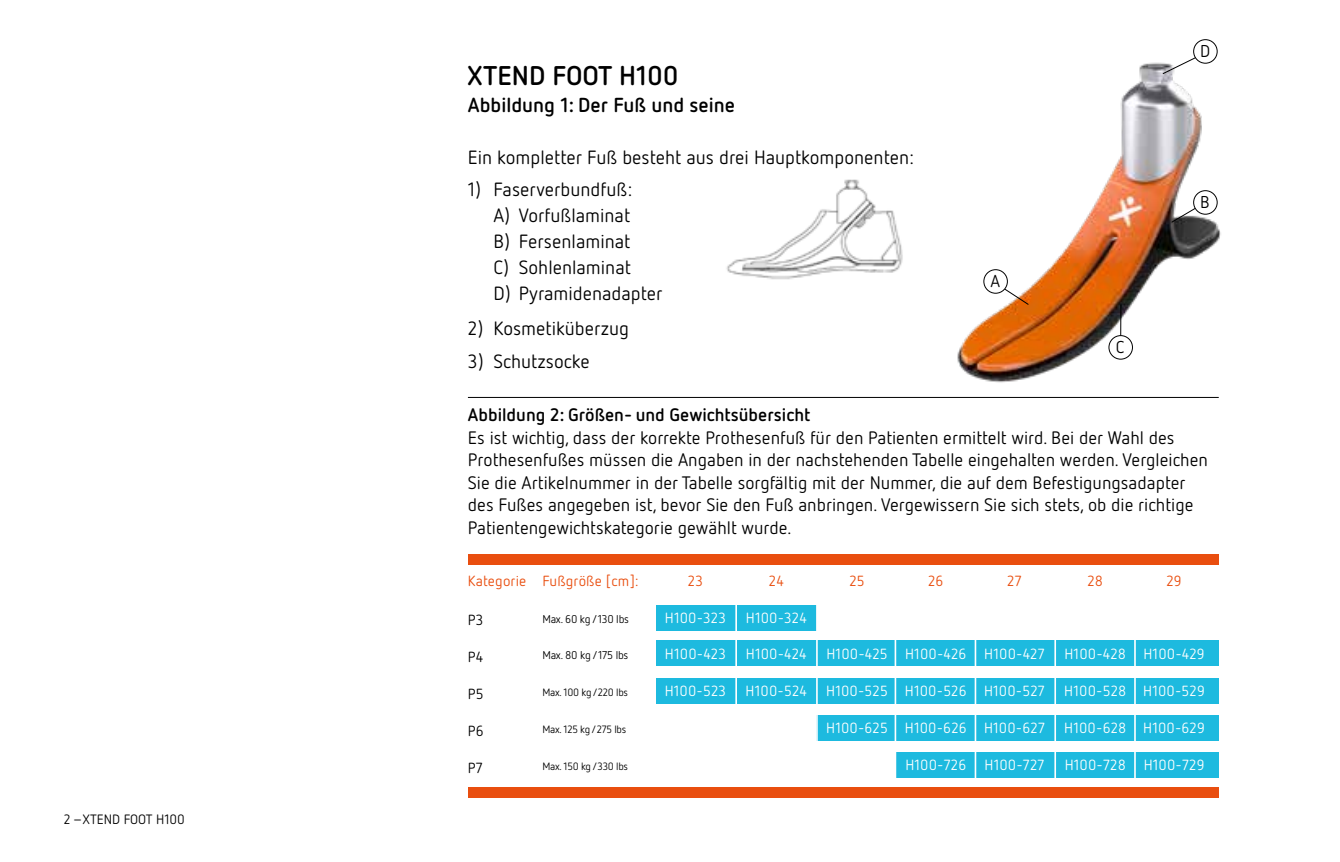
<style>
.page{position:relative;width:1340px;height:862px;background:#fff}
.page>*{position:absolute;margin:0;border:0;box-sizing:border-box;transform-origin:0 0}
.t1{font:700 27px "Netto OT";color:#000}
.t2{font:700 20.25px "Netto OT";color:#000}
.t3{font:19.12px/25.9px "Netto OT";color:#000}
.t4{font:18px/22.5px "Netto OT";color:#000}
.t5{font:700 18px "Netto OT";color:#000}
.t6{font:17.1px "Netto OT";color:#000}
.t7{font:14.62px "Netto OT";letter-spacing:.01em;color:#fff}
.t8{font:14.62px "Netto OT";letter-spacing:.01em;color:#e94e0f}
.t9{font:14.62px "Netto OT";letter-spacing:.01em;color:#000}
.t10{font:13.5px "Netto OT";color:#000}
.t11{font:11.25px "Netto OT";letter-spacing:-.02em;color:#000}
.t12{font:10.58px "Netto OT";letter-spacing:-.025em;color:#000}
</style>
<div class="page">
<img style="left:865px;top:56px;width:356px;height:342px">
<img style="left:726px;top:124px;width:281px;height:217px">
<hr style="left:1120px;top:304px;width:1px;height:31px;background:#000">
<div style="left:1108px;top:335px;width:24px;height:24px;background:#fff;border-radius:50%"></div>
<div style="left:1108px;top:335px;width:24px;height:24px;border:1px solid #000;border-radius:50%"></div>
<svg style="left:1170px;top:207px;width:26px;height:16px"></svg>
<div style="left:1193px;top:190px;width:24px;height:24px;background:#fff;border-radius:50%"></div>
<div style="left:1193px;top:190px;width:24px;height:24px;border:1px solid #000;border-radius:50%"></div>
<svg style="left:1162px;top:57px;width:35px;height:17px"></svg>
<div style="left:1193px;top:40px;width:24px;height:23px;background:#fff;border-radius:50%"></div>
<div style="left:1193px;top:39px;width:24px;height:24px;border:1px solid #000;border-radius:50%"></div>
<svg style="left:1003px;top:288px;width:26px;height:17px"></svg>
<div style="left:983px;top:269px;width:24px;height:24px;background:#fff;border-radius:50%"></div>
<div style="left:983px;top:269px;width:24px;height:24px;border:1px solid #000;border-radius:50%"></div>
<div style="left:895px;top:752px;width:323px;height:25px;background:#1dbadf"></div>
<div style="left:468px;top:554px;width:750px;height:10px;background:#e94e0f"></div>
<div style="left:468px;top:787px;width:750px;height:10px;background:#e94e0f"></div>
<div style="left:656px;top:605px;width:160px;height:25px;background:#1dbadf"></div>
<div style="left:656px;top:640px;width:562px;height:25px;background:#1dbadf"></div>
<div style="left:656px;top:677px;width:562px;height:26px;background:#1dbadf"></div>
<div style="left:816px;top:714px;width:402px;height:26px;background:#1dbadf"></div>
<hr style="left:735px;top:574px;width:2px;height:206px;background:#fff">
<hr style="left:816px;top:574px;width:1px;height:206px;background:#fff">
<hr style="left:894px;top:574px;width:2px;height:206px;background:#fff">
<hr style="left:974px;top:574px;width:2px;height:206px;background:#fff">
<hr style="left:1054px;top:574px;width:2px;height:206px;background:#fff">
<hr style="left:1134px;top:574px;width:1px;height:206px;background:#fff">
<hr style="left:468px;top:397px;width:750px;height:1px;background:#000">
<p class="t10" style="left:64px;top:810px;width:123px">2 –XTEND FOOT H100</p>
<p class="t6" style="left:1199px;top:41px;width:12px">D</p>
<h1 class="t1" style="left:468px;top:58px;width:212px">XTEND FOOT H100</h1>
<p class="t2" style="left:468px;top:92px;width:269px">Abbildung 1: Der Fuß und seine</p>
<p class="t3" style="left:468px;top:144px;width:447px">Ein kompletter Fuß besteht aus drei Hauptkomponenten:</p>
<p class="t3" style="left:493px;top:176px;width:171px;text-indent:-26px">1) Faserverbundfuß:<br>A) Vorfußlaminat<br>B) Fersenlaminat<br>C) Sohlenlaminat<br>D) Pyramidenadapter</p>
<p class="t3" style="left:468px;top:315px;width:163px">2) Kosmetiküberzug</p>
<p class="t3" style="left:468px;top:347px;width:123px">3) Schutzsocke</p>
<p class="t5" style="left:468px;top:403px;width:344px">Abbildung 2: Größen- und Gewichtsübersicht</p>
<p class="t4" style="left:468px;top:426px;width:741px">Es ist wichtig, dass der korrekte Prothesenfuß für den Patienten ermittelt wird. Bei der Wahl des Prothesenfußes müssen die Angaben in der nachstehenden Tabelle eingehalten werden. Vergleichen Sie die Artikelnummer in der Tabelle sorgfältig mit der Nummer, die auf dem Befestigungsadapter des Fußes angegeben ist, bevor Sie den Fuß anbringen. Vergewissern Sie sich stets, ob die richtige Patientengewichtskategorie gewählt wurde.</p>
<p class="t8" style="left:542px;top:571px;width:98px">Fußgröße [cm]:</p>
<p class="t8" style="left:688px;top:571px;width:17px">23</p>
<p class="t8" style="left:768px;top:571px;width:16px">24</p>
<p class="t8" style="left:849px;top:571px;width:17px">25</p>
<p class="t8" style="left:928px;top:571px;width:17px">26</p>
<p class="t8" style="left:1007px;top:571px;width:16px">27</p>
<p class="t8" style="left:1087px;top:571px;width:17px">28</p>
<p class="t8" style="left:1166px;top:571px;width:17px">29</p>
<p class="t11" style="left:542px;top:611px;width:88px">Max. 60 kg /130 lbs</p>
<p class="t7" style="left:665px;top:608px;width:63px">H100-323</p>
<p class="t7" style="left:746px;top:608px;width:62px">H100-324</p>
<p class="t11" style="left:542px;top:648px;width:88px">Max. 80 kg /175 lbs</p>
<p class="t7" style="left:665px;top:645px;width:62px">H100-423</p>
<p class="t7" style="left:746px;top:645px;width:62px">H100-424</p>
<p class="t7" style="left:826px;top:645px;width:220px">H100-425 H100-426 H100-427</p>
<p class="t7" style="left:1064px;top:645px;width:142px">H100-428 H100-429</p>
<p class="t12" style="left:542px;top:685px;width:87px">Max. 100 kg /220 lbs</p>
<p class="t7" style="left:664px;top:681px;width:63px">H100-523</p>
<p class="t7" style="left:745px;top:681px;width:63px">H100-524</p>
<p class="t7" style="left:826px;top:681px;width:220px">H100-525 H100-526 H100-527</p>
<p class="t7" style="left:1064px;top:681px;width:142px">H100-528 H100-529</p>
<p class="t12" style="left:542px;top:722px;width:85px">Max. 125 kg /275 lbs</p>
<p class="t7" style="left:826px;top:718px;width:220px">H100-625 H100-626 H100-627</p>
<p class="t7" style="left:1064px;top:718px;width:142px">H100-628 H100-629</p>
<p class="t12" style="left:542px;top:759px;width:87px">Max. 150 kg /330 lbs</p>
<p class="t7" style="left:905px;top:755px;width:141px">H100-726 H100-727</p>
<p class="t7" style="left:1064px;top:755px;width:141px">H100-728 H100-729</p>
<p class="t6" style="left:1200px;top:191px;width:11px">B</p>
<p class="t6" style="left:990px;top:270px;width:11px">A</p>
<p class="t6" style="left:1115px;top:336px;width:10px">C</p>
<p class="t8" style="left:468px;top:571px;width:60px">Kategorie</p>
<p class="t9" style="left:468px;top:611px;width:17px">P3</p>
<p class="t9" style="left:468px;top:647px;width:17px">P4</p>
<p class="t9" style="left:468px;top:684px;width:17px">P5</p>
<p class="t9" style="left:468px;top:721px;width:17px">P6</p>
<p class="t9" style="left:468px;top:758px;width:16px">P7</p>
</div>
